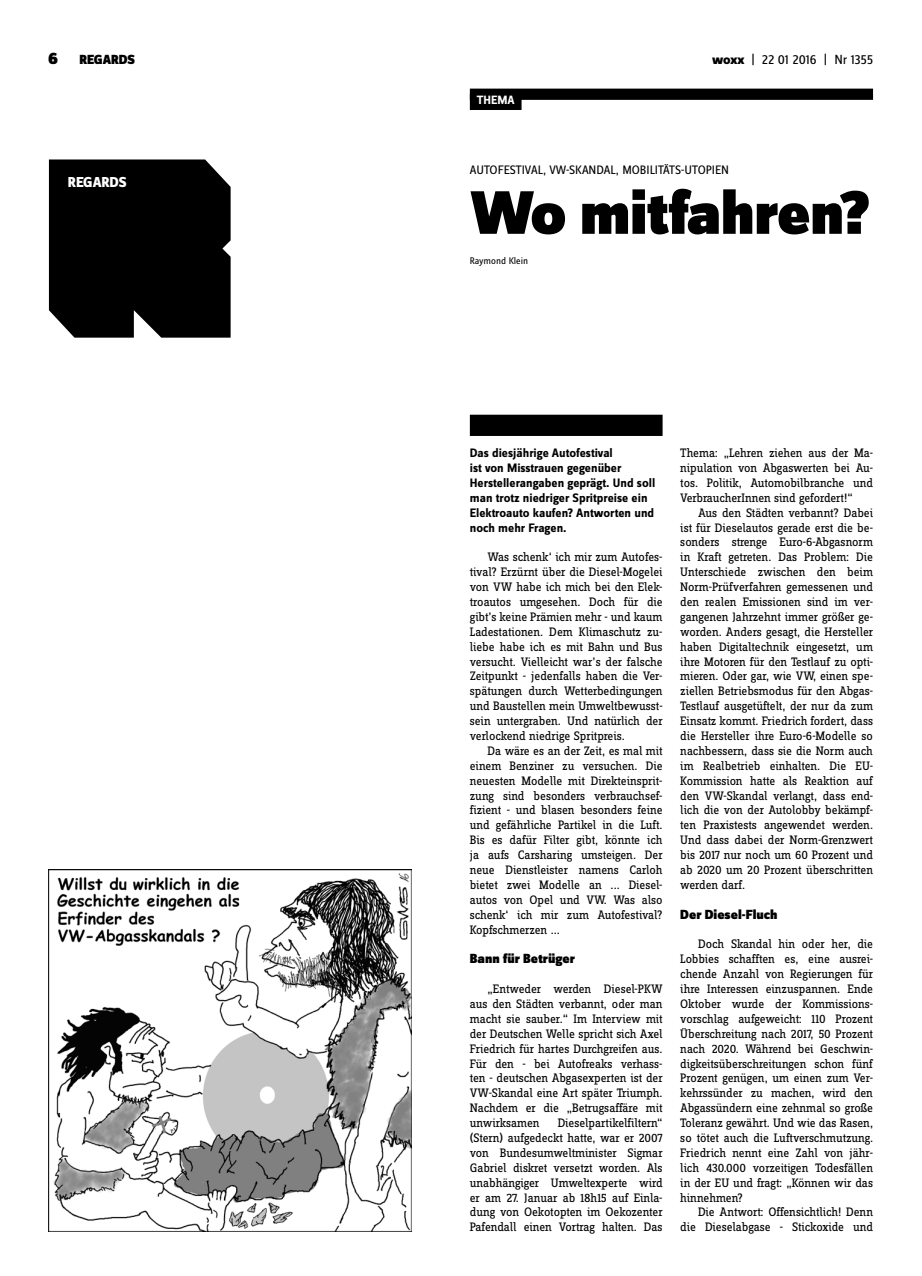
<style>
.page{position:relative;width:922px;height:1276px;background:#fff}
.page>*{position:absolute;margin:0;border:0;box-sizing:border-box;transform-origin:0 0}
.t1{font:900 63.75px "Zine Sans Dis";letter-spacing:-.015em;color:#000}
.t2{font:800 15px "Zine Sans Dis";letter-spacing:-.01em;color:#fff}
.t3{font:900 13.75px "Zine Sans Dis";color:#000}
.t4{font:13.75px "Zine Sans Dis";letter-spacing:-.01em;color:#000}
.t5{font:12.75px/14.9px "Zine Slab Dis";letter-spacing:-.01em;color:#000;text-align:justify}
.t6{font:700 12.75px/14.9px "Zine Sans Dis";color:#000}
.t7{font:12.75px "Zine Sans Dis";letter-spacing:-.01em;color:#000}
.t8{font:700 12.5px "Zine Sans Dis";color:#fff}
.t9{font:10px "Zine Sans Dis";letter-spacing:-.005em;color:#000}
.s1{font-size:17.5px}
.s2{font-weight:800}
</style>
<div class="page">
<div style="left:469px;top:89px;width:403px;height:11px;background:#000"></div>
<div style="left:49px;top:159px;width:181px;height:179px;background:#000"></div>
<div style="left:469px;top:415px;width:193px;height:21px;background:#000"></div>
<div style="left:469px;top:94px;width:52px;height:16px;background:#000"></div>
<img style="left:49px;top:869px;width:362px;height:362px">
<p class="t3" style="left:48px;top:53px;width:88px"><span class="s1">6</span> REGARDS</p>
<p class="t4" style="left:711px;top:53px;width:162px"><span class="s2">woxx</span> | 22 01 2016 | NR 1355</p>
<p class="t2" style="left:68px;top:174px;width:60px">REGARDS</p>
<p class="t8" style="left:477px;top:93px;width:39px">THEMA</p>
<p class="t7" style="left:469px;top:163px;width:259px">AUTOFESTIVAL, VW-SKAN DAL, MOBILITÄTS-UTOPIEN</p>
<h1 class="t1" style="left:469px;top:179px;width:402px">Wo mitfahren?</h1>
<p class="t9" style="left:469px;top:255px;width:60px">RAYMOND KLEIN</p>
<p class="t6" style="left:469px;top:446px;width:187px">Das diesjährige Autofestival<br>ist von Misstrauen gegenüber<br>Herstellerangaben geprägt. Und soll man trotz niedriger Spritpreise ein<br>Elektroauto kaufen? Antworten und noch mehr Fragen.</p>
<p class="t5" style="left:469px;top:550px;width:194px;text-indent:18px">Was schenk‘ ich mir zum Autofes&shy;tival? Erzürnt über die Diesel-Mogelei von VW habe ich mich bei den Elek&shy;troautos umgesehen. Doch für die gibt’s keine Prämien mehr - und kaum Ladestationen. Dem Klimaschutz zu&shy;liebe habe ich es mit Bahn und Bus versucht. Vielleicht war’s der falsche Zeitpunkt - jedenfalls haben die Ver&shy;spätungen durch Wetterbedingungen und Baustellen mein Umweltbewusst&shy;sein untergraben. Und natürlich der verlockend niedrige Spritpreis.</p>
<p class="t5" style="left:469px;top:744px;width:194px;text-indent:18px">Da wäre es an der Zeit, es mal mit einem Benziner zu versuchen. Die neuesten Modelle mit Direkteinsprit&shy;zung sind besonders verbrauchsef&shy;fizient - und blasen besonders feine und gefährliche Partikel in die Luft.<br>Bis es dafür Filter gibt, könnte ich ja aufs Carsharing umsteigen. Der neue Dienstleister namens Carloh bietet zwei Modelle an ... Diesel&shy;autos von Opel und VW. Was also schenk‘ ich mir zum Autofestival?<br>Kopfschmerzen ...</p>
<p class="t3" style="left:469px;top:951px;width:106px">Bann für Betrüger</p>
<p class="t5" style="left:469px;top:982px;width:194px;text-indent:18px">„Entweder werden Diesel-PKW aus den Städten verbannt, oder man macht sie sauber.“ Im Interview mit der Deutschen Welle spricht sich Axel Friedrich für hartes Durchgreifen aus.<br>Für den - bei Autofreaks verhass&shy;ten - deutschen Abgasexperten ist der VW-Skandal eine Art später Triumph.<br>Nachdem er die „Betrugsaffäre mit unwirksamen</p>
<p class="t5" style="left:469px;top:1116px;width:194px;text-indent:88px">Dieselpartikelfiltern“ (Stern) aufgedeckt hatte, war er 2007 von Bundesumweltminister Sigmar Gabriel diskret versetzt worden. Als unabhängiger Umweltexperte wird er am 27. Januar ab 18h15 auf Einla&shy;dung von Oekotopten im Oekozenter Pafendall einen Vortrag halten. Das</p>
<p class="t5" style="left:680px;top:446px;width:194px">Thema: „Lehren ziehen aus der Ma&shy;nipulation von Abgaswerten bei Au&shy;tos. Politik, Automobilbranche und VerbraucherInnen sind gefordert!“</p>
<p class="t5" style="left:680px;top:506px;width:194px;text-indent:18px">Aus den Städten verbannt? Dabei ist für Dieselautos gerade erst die be&shy;sonders strenge Euro-6-Abgasnorm in Kraft getreten. Das Problem: Die Unterschiede zwischen den beim Norm-Prüfverfahren gemessenen und den realen Emissionen sind im ver&shy;gangenen Jahrzehnt immer größer ge&shy;worden. Anders gesagt, die Hersteller haben Digitaltechnik eingesetzt, um ihre Motoren für den Testlauf zu opti&shy;mieren. Oder gar, wie VW, einen spe&shy;ziellen Betriebsmodus für den Abgas-Testlauf ausgetüftelt, der nur da zum Einsatz kommt. Friedrich fordert, dass die Hersteller ihre Euro-6-Modelle so nachbessern, dass sie die Norm auch im Realbetrieb einhalten. Die EU-Kommission hatte als Reaktion auf den VW-Skandal verlangt, dass end&shy;lich die von der Autolobby bekämpf&shy;ten Praxistests angewendet werden.<br>Und dass dabei der Norm-Grenzwert bis 2017 nur noch um 60 Prozent und ab 2020 um 20 Prozent überschritten werden darf.</p>
<p class="t3" style="left:680px;top:907px;width:99px">Der Diesel-Fluch</p>
<p class="t5" style="left:680px;top:937px;width:194px;text-indent:18px">Doch Skandal hin oder her, die Lobbies schafften es, eine ausrei&shy;chende Anzahl von Regierungen für ihre Interessen einzuspannen. Ende Oktober wurde der Kommissions&shy;vorschlag aufgeweicht: 110 Prozent Überschreitung nach 2017, 50 Prozent nach 2020. Während bei Geschwin&shy;digkeitsüberschreitungen schon fünf Prozent genügen, um einen zum Ver&shy;kehrssünder zu machen, wird den Abgassündern eine zehnmal so große Toleranz gewährt. Und wie das Rasen, so tötet auch die Luftverschmutzung.<br>Friedrich nennt eine Zahl von jähr&shy;lich 430.000 vorzeitigen Todesfällen in der EU und fragt: „Können wir das hinnehmen?</p>
<p class="t5" style="left:680px;top:1205px;width:194px;text-align:right">Die Antwort: Offensichtlich! Denn die Dieselabgase - Stickoxide und</p>
</div>
